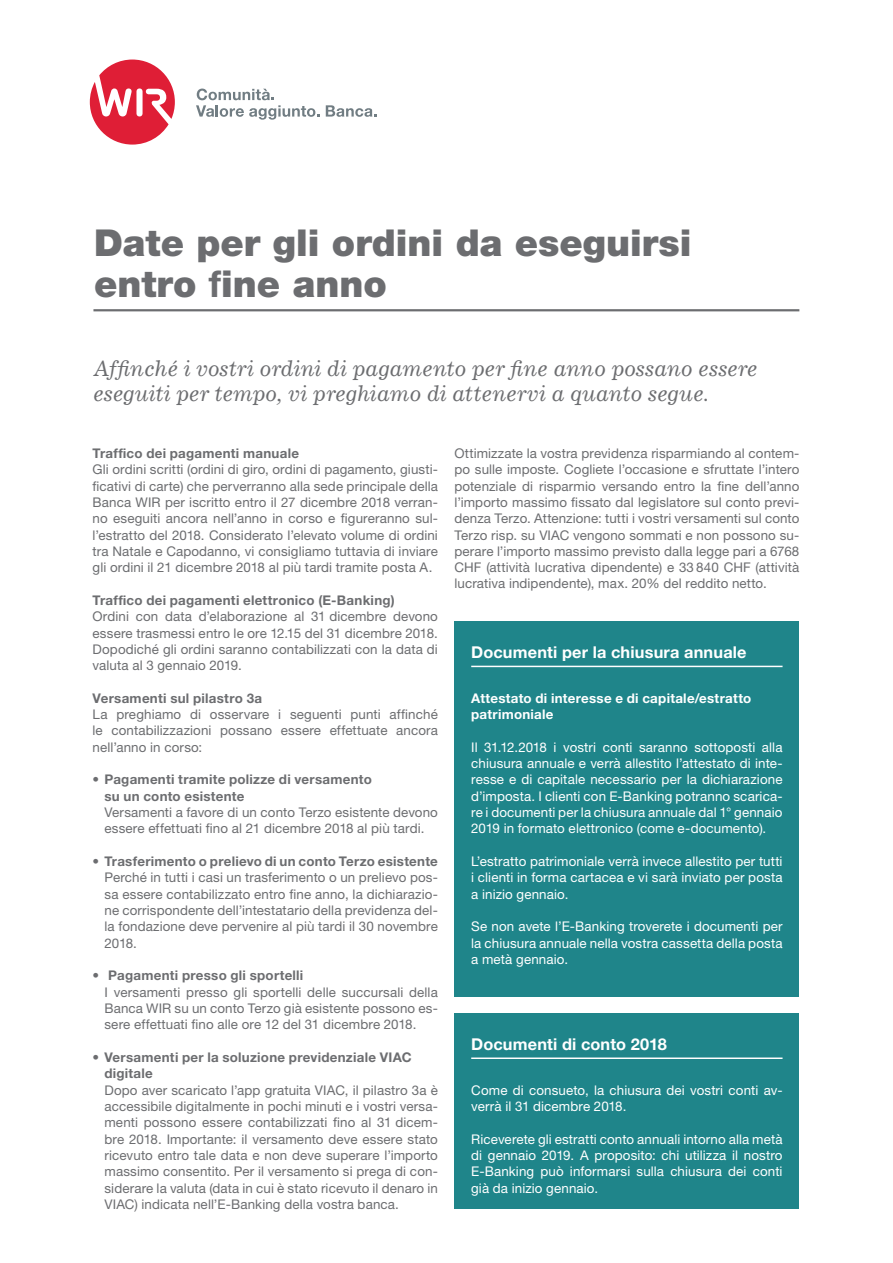
<style>
.page{position:relative;width:893px;height:1263px;background:#fff}
.page>*{position:absolute;margin:0;border:0;box-sizing:border-box;transform-origin:0 0}
.t1{font:900 37.05px/40.8px "Helvetica Neue LT Pro";color:#6c6d70}
.t2{font:italic 20.85px/24.5px "Corona LT Std";color:#6c6d70}
.t3{font:700 16.35px "Helvetica Neue LT Pro";letter-spacing:.01em;color:#fff}
.t4{font:13.35px/16.4px "Helvetica Neue LT Pro";letter-spacing:.01em;color:#6c6d70}
.t5{font:13.35px/16.4px "Helvetica Neue LT Pro";letter-spacing:.01em;color:#fff;text-align:justify}
.t6{font:700 13.35px/16.4px "Helvetica Neue LT Pro";letter-spacing:.02em;color:#fff}
.s1{font-weight:700}
</style>
<div class="page">
<svg style="left:196px;top:89px;width:123px;height:31px"></svg>
<svg style="left:326px;top:105px;width:51px;height:12px"></svg>
<svg style="left:90px;top:60px;width:85px;height:85px"></svg>
<hr style="left:93px;top:309px;width:706px;height:2px;background:#6c6d70">
<div style="left:454px;top:1013px;width:345px;height:196px;background:#1f858a"></div>
<hr style="left:471px;top:1057px;width:311px;height:2px;background:#fff">
<div style="left:454px;top:621px;width:345px;height:376px;background:#1f858a"></div>
<hr style="left:471px;top:666px;width:311px;height:1px;background:#fff">
<p class="t1" style="left:94px;top:223px;width:599px">Date per gli ordini da eseguirsi entro <span class="s1">f</span>ine anno</p>
<p class="t2" style="left:93px;top:356px;width:666px">Affinché i vostri ordini di pagamento per fine anno possano essere eseguiti per tempo, vi preghiamo di attenervi a quanto segue.</p>
<p class="t4" style="left:93px;top:445px;width:347px"><span class="s1">Traffico dei pagamenti manuale<br></span>Gli ordini scritti (ordini di giro, ordini di pagamento, giusti&shy;ficativi di carte) che perverranno alla sede principale della Banca WIR per iscritto entro il 27 dicembre 2018 verran&shy;no eseguiti ancora nell’anno in corso e figureranno sul&shy;l’estratto del 2018. Considerato l’elevato volume di ordini tra Natale e Capodanno, vi consigliamo tuttavia di inviare gli ordini il 21 dicembre 2018 al più tardi tramite posta A.</p>
<p class="t4" style="left:93px;top:592px;width:347px"><span class="s1">Traffico dei pagamenti elettronico (E-Banking)<br></span>Ordini con data d’elaborazione al 31 dicembre devono essere trasmessi entro le ore 12.15 del 31 dicembre 2018.<br>Dopodiché gli ordini saranno contabilizzati con la data di valuta al 3 gennaio 2019.</p>
<p class="t4" style="left:93px;top:689px;width:347px"><span class="s1">Versamenti sul pilastro 3a<br></span>La preghiamo di osservare i seguenti punti affinché le contabilizzazioni possano essere effettuate ancora nell’anno in corso:</p>
<p class="t4" style="left:104px;top:771px;width:335px;text-indent:-12px"><span class="s1">• Pagamenti tramite polizze di versamento<br>su un conto esistente<br></span>Versamenti a favore di un conto Terzo esistente devono essere effettuati fino al 21 dicembre 2018 al più tardi.</p>
<p class="t4" style="left:104px;top:853px;width:335px;text-align:justify;text-indent:-12px"><span class="s1">• Trasferimento o prelievo di un conto Terzo esistente </span>Perché in tutti i casi un trasferimento o un prelievo pos&shy;sa essere contabilizzato entro fine anno, la dichiarazio&shy;ne corrispondente dell’intestatario della previdenza del&shy;la fondazione deve pervenire al più tardi il 30 novembre 2018.</p>
<p class="t4" style="left:104px;top:967px;width:335px;text-indent:-12px"><span class="s1">• Pagamenti presso gli sportelli<br></span>I versamenti presso gli sportelli delle succursali della Banca WIR su un conto Terzo già esistente possono es&shy;sere effettuati fino alle ore 12 del 31 dicembre 2018.</p>
<p class="t4" style="left:104px;top:1049px;width:335px;text-indent:-12px"><span class="s1">• Versamenti per la soluzione previdenziale VIAC digitale<br></span>Dopo aver scaricato l’app gratuita VIAC, il pilastro 3a è accessibile digitalmente in pochi minuti e i vostri versa&shy;menti possono essere contabilizzati fino al 31 dicem&shy;bre 2018. Importante: il versamento deve essere stato ricevuto entro tale data e non deve superare l’importo massimo consentito. Per il versamento si prega di con&shy;siderare la valuta (data in cui è stato ricevuto il denaro in VIAC) indicata nell’E-Banking della vostra banca.</p>
<p class="t4" style="left:454px;top:445px;width:346px;text-align:justify">Ottimizzate la vostra previdenza risparmiando al contem&shy;po sulle imposte. Cogliete l’occasione e sfruttate l’intero potenziale di risparmio versando entro la fine dell’anno l’importo massimo fissato dal legislatore sul conto previ&shy;denza Terzo. Attenzione: tutti i vostri versamenti sul conto Terzo risp. su VIAC vengono sommati e non possono su&shy;perare l’importo massimo previsto dalla legge pari a 6768<br>CHF (attività lucrativa dipendente) e 33 840 CHF (attività lucrativa indipendente), max. 20% del reddito netto.</p>
<p class="t3" style="left:471px;top:642px;width:277px">Documenti per la chiusura annuale</p>
<p class="t6" style="left:471px;top:690px;width:282px">Attestato di interesse e di capitale/estratto patrimoniale</p>
<p class="t5" style="left:471px;top:738px;width:313px">Il 31.12.2018 i vostri conti saranno sottoposti alla chiusura annuale e verrà allestito l’attestato di inte&shy;resse e di capitale necessario per la dichiarazione d’imposta. I clienti con E-Banking potranno scarica&shy;re i documenti per la chiusura annuale dal 1° gennaio 2019 in formato elettronico (come e-documento).</p>
<p class="t5" style="left:471px;top:853px;width:313px">L’estratto patrimoniale verrà invece allestito per tutti i clienti in forma cartacea e vi sarà inviato per posta a inizio gennaio.</p>
<p class="t5" style="left:471px;top:918px;width:313px">Se non avete l’E-Banking troverete i documenti per la chiusura annuale nella vostra cassetta della posta a metà gennaio.</p>
<p class="t3" style="left:471px;top:1034px;width:197px">Documenti di conto 2018</p>
<p class="t5" style="left:471px;top:1081px;width:313px">Come di consueto, la chiusura dei vostri conti av&shy;verrà il 31 dicembre 2018.</p>
<p class="t5" style="left:471px;top:1130px;width:313px">Riceverete gli estratti conto annuali intorno alla metà di gennaio 2019. A proposito: chi utilizza il nostro E-Banking può informarsi sulla chiusura dei conti già da inizio gennaio.</p>
</div>
